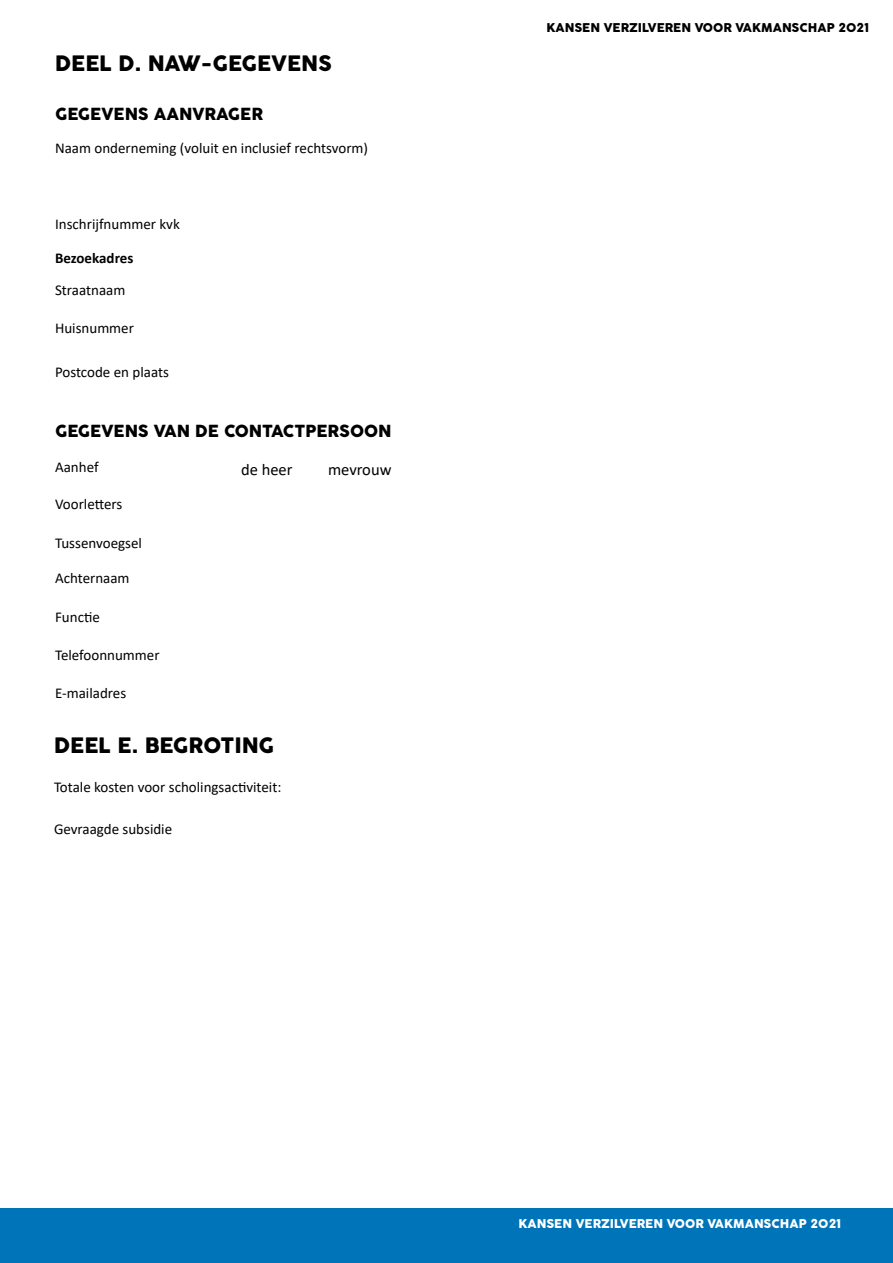
<style>
.page{position:relative;width:893px;height:1263px;background:#fff}
.page>*{position:absolute;margin:0;border:0;box-sizing:border-box;transform-origin:0 0}
.t1{font:21px "Cocogoose Pro";color:#000}
.t2{font:16.5px "Cocogoose Pro";color:#000}
.Paragraaf{font:16.5px "Calibri";color:#000}
.Paragraaf-2{font:15px "Calibri";color:#000}
.t3{font:700 15px "Calibri";color:#000}
.t4{font:12px "Cocogoose Pro";color:#000}
.t5{font:12px "Cocogoose Pro";color:#fff}
</style>
<div class="page">
<div style="left:0;top:1209px;width:893px;height:54px;background:#0074b8"></div>
<p class="t1" style="left:55px;top:49px;width:278px">DEEL D. NAW-GEGEVENS</p>
<p class="t2" style="left:55px;top:103px;width:209px">GEGEVENS AANVRAGER</p>
<p class="Paragraaf-2" style="left:55px;top:138px;width:315px">Naam onderneming (voluit en inclusief rechtsvorm)</p>
<p class="Paragraaf-2" style="left:55px;top:213px;width:126px">Inschrijfnummer kvk</p>
<p class="t3" style="left:55px;top:248px;width:80px">Bezoekadres</p>
<p class="Paragraaf-2" style="left:55px;top:279px;width:72px">Straatnaam</p>
<p class="Paragraaf-2" style="left:55px;top:318px;width:80px">Huisnummer</p>
<p class="Paragraaf-2" style="left:55px;top:362px;width:115px">Postcode en plaats</p>
<p class="t2" style="left:55px;top:420px;width:338px">GEGEVENS VAN DE CONTACTPERSOON</p>
<p class="Paragraaf-2" style="left:55px;top:456px;width:45px">Aanhef</p>
<p class="Paragraaf" style="left:241px;top:458px;width:53px">de heer</p>
<p class="Paragraaf" style="left:328px;top:458px;width:65px">mevrouw</p>
<p class="Paragraaf-2" style="left:55px;top:494px;width:69px">Voorletters</p>
<p class="Paragraaf-2" style="left:55px;top:532px;width:88px">Tussenvoegsel</p>
<p class="Paragraaf-2" style="left:55px;top:567px;width:76px">Achternaam</p>
<p class="Paragraaf-2" style="left:55px;top:606px;width:46px">Functie</p>
<p class="Paragraaf-2" style="left:55px;top:645px;width:106px">Telefoonnummer</p>
<p class="Paragraaf-2" style="left:55px;top:683px;width:73px">E-mailadres</p>
<p class="t1" style="left:54px;top:731px;width:222px">DEEL E. BEGROTING</p>
<p class="Paragraaf-2" style="left:54px;top:777px;width:229px">Totale kosten voor scholingsactiviteit:</p>
<p class="Paragraaf-2" style="left:54px;top:819px;width:120px">Gevraagde subsidie</p>
<p class="t4" style="left:546px;top:19px;width:324px">KANSEN VERZILVEREN VOOR VAKMANSCHAP 2021</p>
<p class="t5" style="left:518px;top:1216px;width:324px">KANSEN VERZILVEREN VOOR VAKMANSCHAP 2021</p>
</div>
